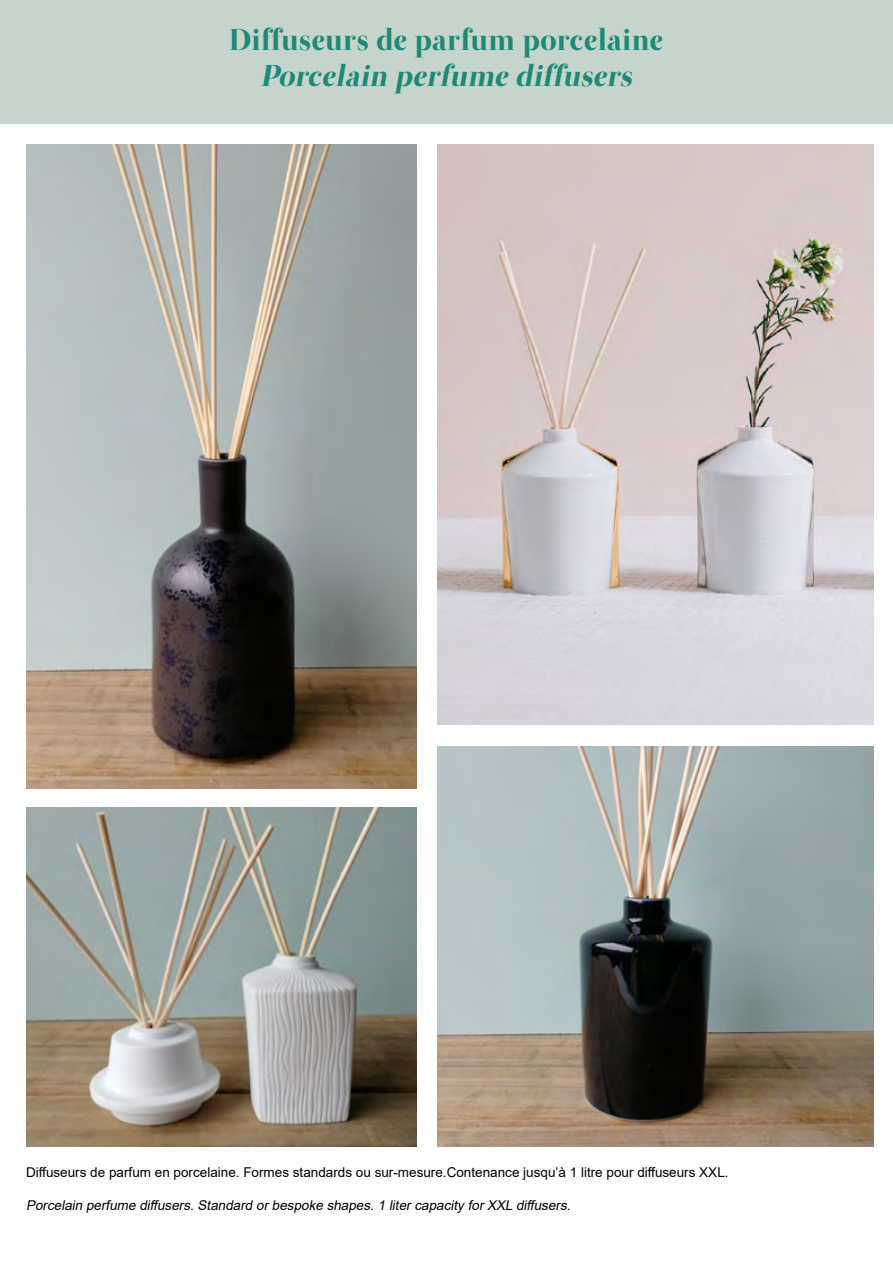
<style>
.page{position:relative;width:893px;height:1263px;background:#fff}
.page>*{position:absolute;margin:0;border:0;box-sizing:border-box;transform-origin:0 0}
.t1{font:30px "Otama ep";color:#1e8879}
.t2{font:italic 30px "Otama ep";color:#1e8879}
.t3{font:13.5px "Arial";color:#000}
.t4{font:italic 13.5px "Arial";color:#000}
</style>
<div class="page">
<div style="left:0;top:0;width:893px;height:124px;background:#c6d5cb"></div>
<img style="left:26px;top:145px;width:390px;height:644px">
<img style="left:438px;top:145px;width:435px;height:580px">
<img style="left:438px;top:746px;width:435px;height:400px">
<img style="left:26px;top:808px;width:390px;height:338px">
<h1 class="t1" style="left:229px;top:21px;width:435px">Diffuseurs de parfum porcelaine</h1>
<h1 class="t2" style="left:261px;top:57px;width:379px">Porcelain perfume diffusers</h1>
<p class="t3" style="left:26px;top:1163px;width:704px">Diffuseurs de parfum en porcelaine. Formes standards ou sur-mesure.Contenance jusqu’à 1 litre pour diffuseurs XXL.</p>
<p class="t4" style="left:26px;top:1195px;width:549px">Porcelain perfume diffusers.Standard orbespoke shapes.1 litercapacity forXXL diffusers.</p>
</div>
